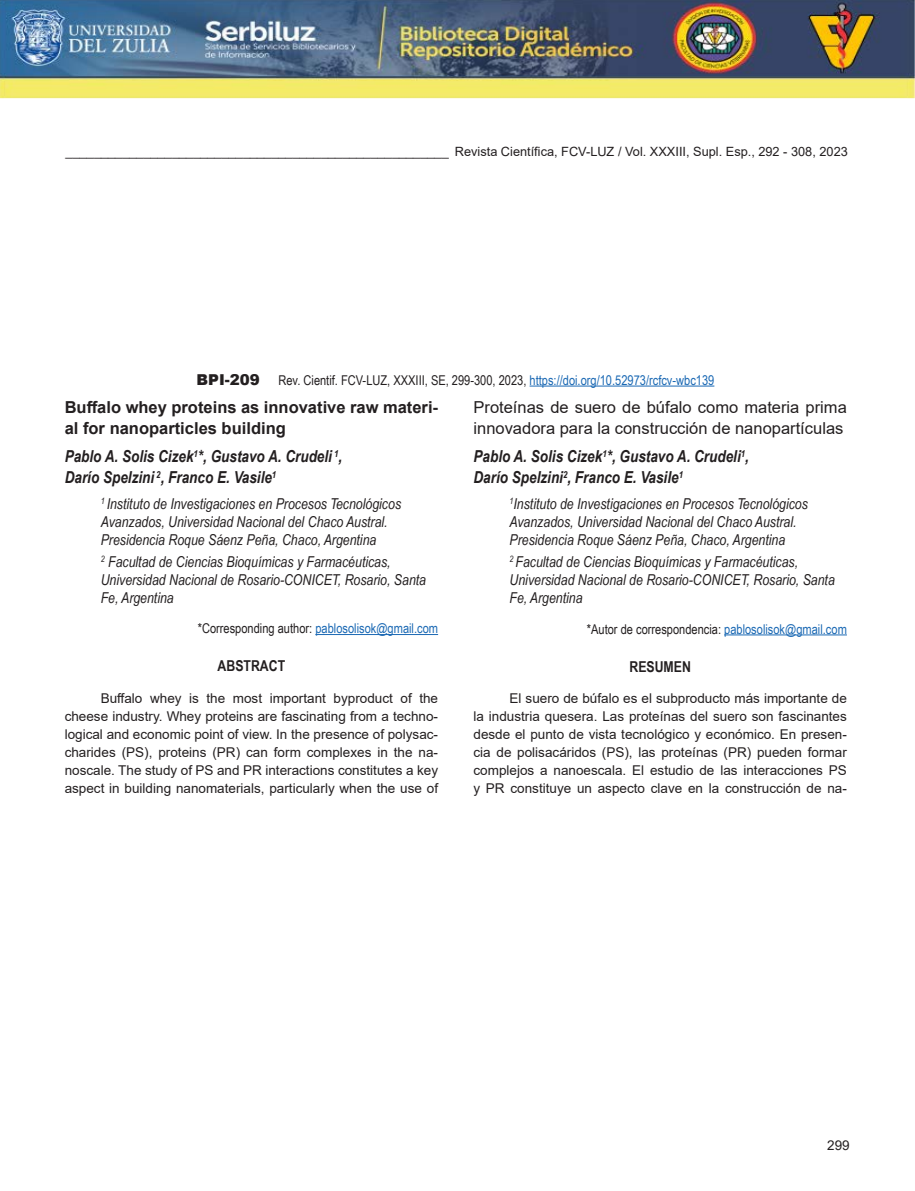
<style>
.page{position:relative;width:915px;height:1191px;background:#fff}
.page>*{position:absolute;margin:0;border:0;box-sizing:border-box;transform-origin:0 0}
.t1{font:italic 700 16.5px/21px "Arial Narrow";color:#231f20}
.t2{font:16.5px/21px "Arial";color:#231f20}
.t3{font:700 16.5px/21px "Arial";color:#231f20}
.t4{font:italic 15px/18px "Arial Narrow";color:#231f20}
.t5{font:700 15px "Arial Narrow";color:#231f20}
.t6{font:900 15px "Arial";color:#231f20}
.t7{font:13.5px/18px "Arial";color:#231f20;text-align:justify}
.t8{font:13.5px "Arial Narrow";color:#231f20}
.t9{font:13.5px "Arial Narrow";color:#1b69b4}
.t10{font:12.75px "Arial";color:#231f20}
.s1{color:#1b69b4}
.s2{color:#231f20}
</style>
<div class="page">
<hr style="left:724px;top:634px;width:122px;height:1px;background:#1b69b4">
<hr style="left:315px;top:634px;width:123px;height:1px;background:#1b69b4">
<hr style="left:529px;top:385px;width:185px;height:1px;background:#1b69b4">
<img style="left:0;top:0;width:914px;height:98px">
<p class="t10" style="left:66px;top:142px;width:783px">______________________________________________________ Revista Científica, FCV-LUZ / Vol. XXXIII, Supl. Esp., 292 - 308, 2023</p>
<p class="t6" style="left:196px;top:368px;width:65px">BPI-209</p>
<p class="t8" style="left:278px;top:370px;width:437px">Rev. Cientif. FCV-LUZ, XXXIII, SE, 299-300, 2023, <span class="s1">https://doi.org/10.52973/rcfcv-wbc139</span></p>
<p class="t3" style="left:65px;top:396px;width:375px">Buffalo whey proteins as innovative raw materi&shy;al for nanoparticles building</p>
<p class="t1" style="left:65px;top:445px;width:279px">Pablo A. Solis Cizek<sup>1</sup>*, Gustavo A. Crudeli <sup>1</sup>,<br>Darío Spelzini <sup>2</sup>, Franco E. Vasile<sup>1</sup></p>
<p class="t4" style="left:101px;top:494px;width:302px"><sup>1</sup> Instituto de Investigaciones en Procesos Tecnológicos<br>Avanzados, Universidad Nacional del Chaco Austral.<br>Presidencia Roque Sáenz Peña, Chaco, Argentina</p>
<p class="t4" style="left:101px;top:552px;width:327px"><sup>2</sup> Facultad de Ciencias Bioquímicas y Farmacéuticas,<br>Universidad Nacional de Rosario-CONICET, Rosario, Santa<br>Fe, Argentina</p>
<p class="t9" style="left:198px;top:618px;width:242px"><span class="s2">*Corresponding author:</span> pablosolisok@gmail.com</p>
<p class="t5" style="left:217px;top:654px;width:69px">ABSTRACT</p>
<p class="t7" style="left:65px;top:689px;width:375px;text-indent:36px">Buffalo whey is the most important byproduct of the cheese industry. Whey proteins are fascinating from a techno&shy;logical and economic point of view. In the presence of polysac&shy;charides (PS), proteins (PR) can form complexes in the na&shy;noscale. The study of PS and PR interactions constitutes a key aspect in building nanomaterials, particularly when the use of</p>
<p class="t2" style="left:473px;top:396px;width:375px">Proteínas de suero de búfalo como materia prima innovadora para la construcción de nanopartículas</p>
<p class="t1" style="left:473px;top:445px;width:277px">Pablo A. Solis Cizek<sup>1</sup>*, Gustavo A. Crudeli<sup>1</sup>,<br>Darío Spelzini<sup>2</sup>, Franco E. Vasile<sup>1</sup></p>
<p class="t4" style="left:509px;top:494px;width:300px"><sup>1</sup>Instituto de Investigaciones en Procesos Tecnológicos<br>Avanzados, Universidad Nacional del Chaco Austral.<br>Presidencia Roque Sáenz Peña, Chaco, Argentina</p>
<p class="t4" style="left:509px;top:553px;width:327px"><sup>2</sup> Facultad de Ciencias Bioquímicas y Farmacéuticas,<br>Universidad Nacional de Rosario-CONICET, Rosario, Santa<br>Fe, Argentina</p>
<p class="t8" style="left:586px;top:619px;width:261px">*Autor de correspondencia: <span class="s1">pablosolisok@gmail.com</span></p>
<p class="t5" style="left:629px;top:655px;width:63px">RESUMEN</p>
<p class="t7" style="left:473px;top:689px;width:375px;text-indent:36px">El suero de búfalo es el subproducto más importante de la industria quesera. Las proteínas del suero son fascinantes desde el punto de vista tecnológico y económico. En presen&shy;cia de polisacáridos (PS), las proteínas (PR) pueden formar complejos a nanoescala. El estudio de las interacciones PS y PR constituye un aspecto clave en la construcción de na-</p>
<p class="t7" style="left:827px;top:1135px;width:24px">299</p>
</div>
